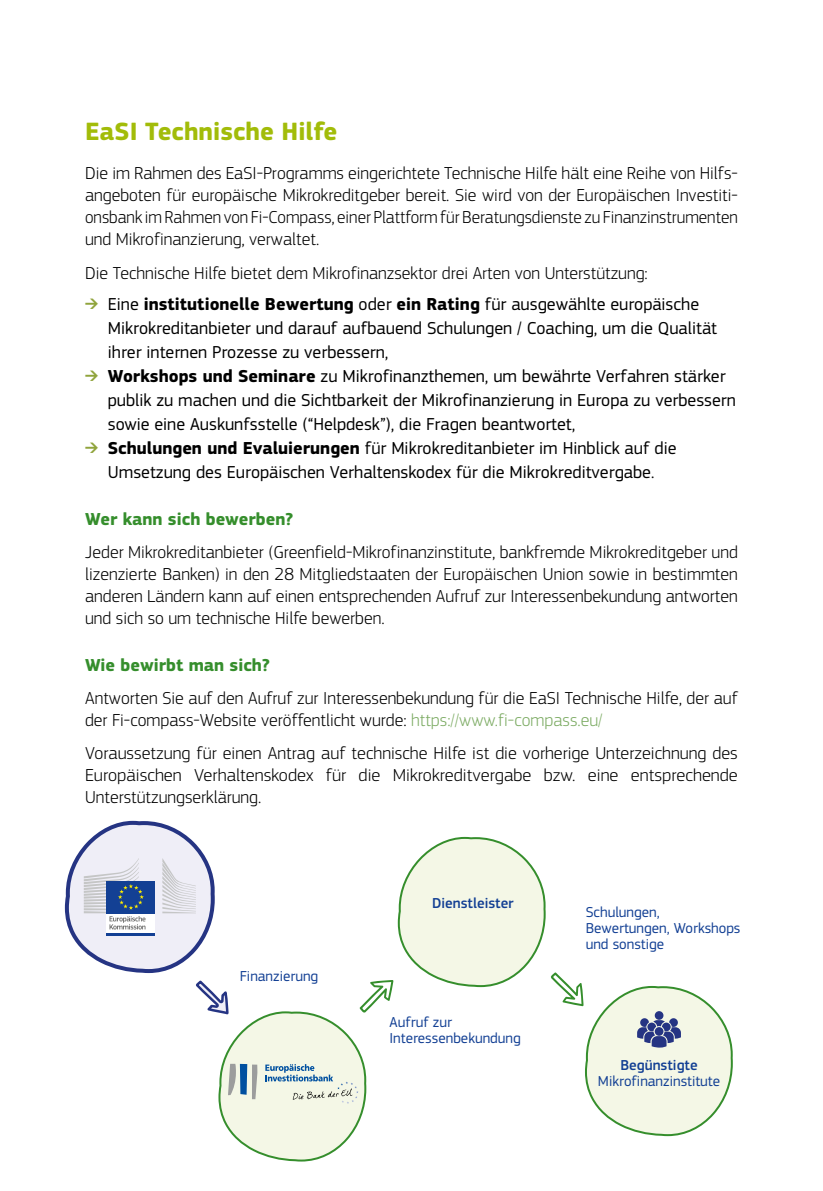
<style>
.page{position:relative;width:823px;height:1191px;background:#fff}
.page>*{position:absolute;margin:0;border:0;box-sizing:border-box;transform-origin:0 0}
.t1{font:700 26px "EC Square Sans Pro";color:#a2bc09}
.Body{font:300 18px/22px "EC Square Sans Pro";color:#000;text-align:justify}
.t2{font:18px/24px "EC Square Sans Pro";color:#000}
.t3{font:700 18px "EC Square Sans Pro";color:#358e2c}
.Schéma{font:15px/16px "EC Square Sans Pro";color:#134094}
.Schéma-2{font:500 15px "EC Square Sans Pro";color:#134094}
.s1{color:#90a43c}
.s2{font-weight:700}
.s3{color:#7cab63}
.s4{font-weight:500}
</style>
<div class="page">
<svg style="left:64px;top:820px;width:669px;height:342px"></svg>
<h1 class="t1" style="left:85px;top:116px;width:253px">EaSI Technische Hilfe</h1>
<p class="Body" style="left:85px;top:162px;width:654px">Die im Rahmen des EaSI-Programms eingerichtete Technische Hilfe hält eine Reihe von Hilfs&shy;angeboten für europäische Mikrokreditgeber bereit. Sie wird von der Europäischen Investiti&shy;onsbank im Rahmen von Fi-Compass, einer Plattform für Beratungsdienste zu Finanzinstrumenten und Mikrofinanzierung, verwaltet.</p>
<p class="Body" style="left:85px;top:262px;width:563px">Die Technische Hilfe bietet dem Mikrofinanzsektor drei Arten von Unterstützung:</p>
<p class="t2" style="left:108px;top:292px;width:610px;text-indent:-23px"><span class="s1">➔</span> Eine <span class="s2">institutionelle Bewertung</span> oder <span class="s2">ein Rating</span> für ausgewählte europäische<br>Mikrokreditanbieter und darauf aufbauend Schulungen / Coaching, um die Qualität ihrer internen Prozesse zu verbessern,</p>
<p class="t2" style="left:108px;top:364px;width:629px;text-indent:-23px"><span class="s1">➔</span> <span class="s2">Workshops und Seminare</span> zu Mikrofinanzthemen, um bewährte Verfahren stärker publik zu machen und die Sichtbarkeit der Mikrofinanzierung in Europa zu verbessern sowie eine Auskunfsstelle (“Helpdesk”), die Fragen beantwortet,</p>
<p class="t2" style="left:85px;top:436px;width:592px;text-align:center"><span class="s1">➔</span> <span class="s2">Schulungen und Evaluierungen</span> für Mikrokreditanbieter im Hinblick auf die<br>Umsetzung des Europäischen Verhaltenskodex für die Mikrokreditvergabe.</p>
<h2 class="t3" style="left:85px;top:508px;width:210px">Wer kann sich bewerben?</h2>
<p class="Body" style="left:85px;top:541px;width:653px">Jeder Mikrokreditanbieter (Greenfield-Mikrofinanzinstitute, bankfremde Mikrokreditgeber und lizenzierte Banken) in den 28 Mitgliedstaaten der Europäischen Union sowie in bestimmten anderen Ländern kann auf einen entsprechenden Aufruf zur Interessenbekundung antworten und sich so um technische Hilfe bewerben.</p>
<h2 class="t3" style="left:85px;top:654px;width:186px">Wie bewirbt man sich?</h2>
<p class="Body" style="left:85px;top:687px;width:653px">Antworten Sie auf den Aufruf zur Interessenbekundung für die EaSI Technische Hilfe, der auf der Fi-compass-Website veröffentlicht wurde: <span class="s3">https://www.fi-compass.eu/</span></p>
<p class="Body" style="left:85px;top:742px;width:654px">Voraussetzung für einen Antrag auf technische Hilfe ist die vorherige Unterzeichnung des Europäischen Verhaltenskodex für die Mikrokreditvergabe bzw. eine entsprechende Unterstützungserklärung.</p>
<p class="Schéma" style="left:240px;top:968px;width:80px">Finanzierung</p>
<p class="Schéma-2" style="left:432px;top:894px;width:83px">Dienstleister</p>
<p class="Schéma" style="left:389px;top:1014px;width:133px">Aufruf zur<br>Interessenbekundung</p>
<p class="Schéma" style="left:585px;top:904px;width:156px">Schulungen,<br>Bewertungen, Workshops und sonstige</p>
<p class="Schéma" style="left:597px;top:1057px;width:124px;text-align:center"><span class="s4">Begünstigte<br></span>Mikrofinanzinstitute</p>
</div>
